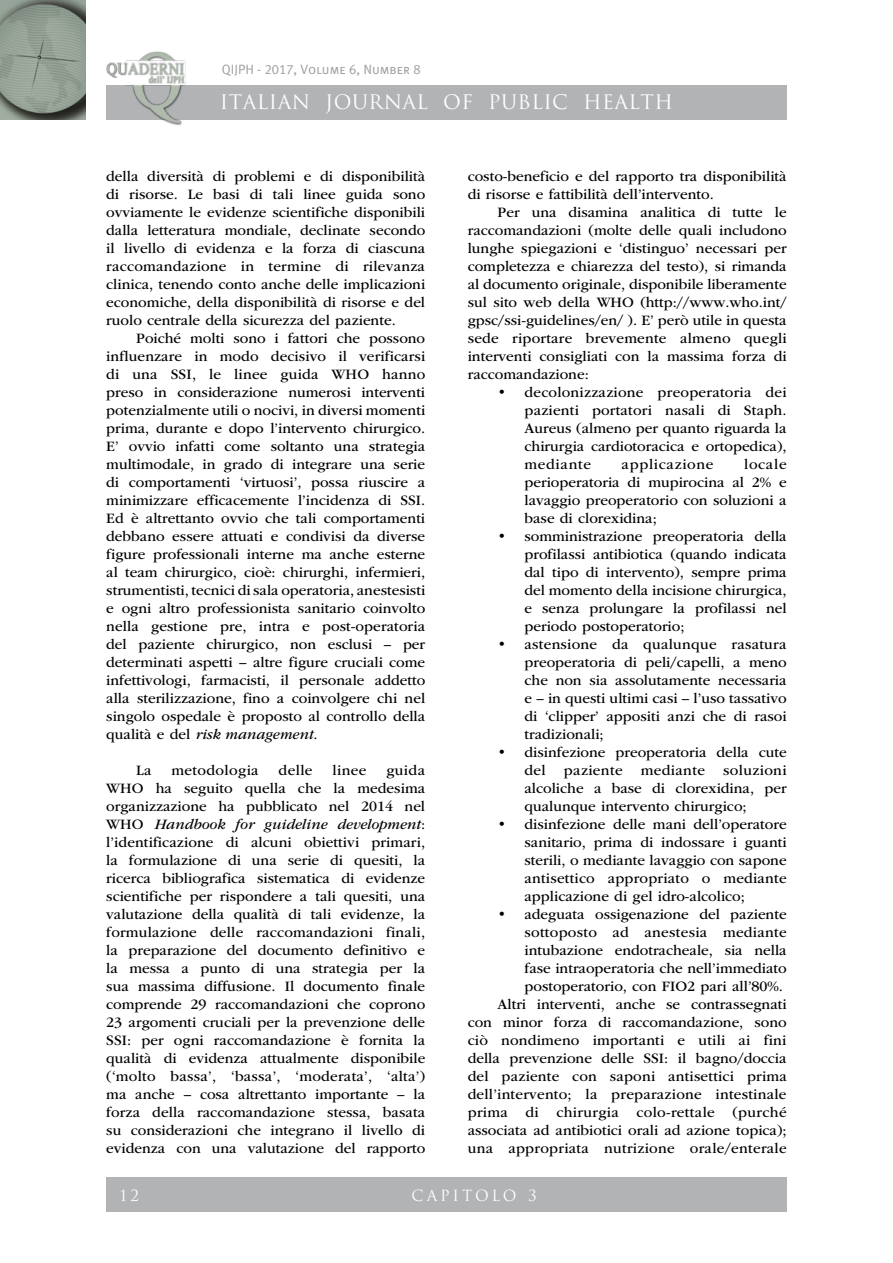
<style>
.page{position:relative;width:893px;height:1263px;background:#fff}
.page>*{position:absolute;margin:0;border:0;box-sizing:border-box;transform-origin:0 0}
.t1{font:19.5px "Trajan Pro";letter-spacing:.02em;color:#fff}
.t2{font:15px/18px "ITC Garamond Std";color:#000;text-align:justify}
.t3{font:15px "ITC Garamond Std";letter-spacing:.045em;color:#000}
.t4{font:15px "Trajan Pro";letter-spacing:.195em;color:#fff}
.t5{font:15px "ITC Garamond Std";letter-spacing:.025em;color:#000}
.t6{font:13.5px "Meta Plus Normal Caps";color:#9c9e9f}
.s1{font-style:italic}
</style>
<div class="page">
<img style="left:0;top:0;width:85px;height:119px">
<div style="left:106px;top:85px;width:681px;height:34px;background:#b1b3b4"></div>
<img style="left:106px;top:51px;width:80px;height:75px">
<div style="left:106px;top:1178px;width:56px;height:34px;background:#b1b3b4"></div>
<div style="left:162px;top:1178px;width:625px;height:34px;background:#b1b3b4"></div>
<p class="t6" style="left:222px;top:62px;width:201px">QIJPH - 2017, Volume 6, Number 8</p>
<h1 class="t1" style="left:220px;top:90px;width:455px">ITALIAN JOURNAL OF PUBLIC HEALTH</h1>
<p class="t2" style="left:106px;top:167px;width:320px">della diversità di problemi e di disponibilità di risorse. Le basi di tali linee guida sono ovviamente le evidenze scientifiche disponibili dalla letteratura mondiale, declinate secondo il livello di evidenza e la forza di ciascuna raccomandazione in termine di rilevanza clinica, tenendo conto anche delle implicazioni economiche, della disponibilità di risorse e del ruolo centrale della sicurezza del paziente.</p>
<p class="t2" style="left:106px;top:329px;width:320px;text-indent:30px">Poiché molti sono i fattori che possono influenzare in modo decisivo il verificarsi di una SSI, le linee guida WHO hanno preso in considerazione numerosi interventi potenzialmente utili o nocivi, in diversi momenti prima, durante e dopo l’intervento chirurgico.<br>E’ ovvio infatti come soltanto una strategia multimodale, in grado di integrare una serie di comportamenti ‘virtuosi’, possa riuscire a minimizzare efficacemente l’incidenza di SSI.<br>Ed è altrettanto ovvio che tali comportamenti debbano essere attuati e condivisi da diverse figure professionali interne ma anche esterne al team chirurgico, cioè: chirurghi, infermieri, strumentisti, tecnici di sala operatoria, anestesisti e ogni altro professionista sanitario coinvolto nella gestione pre, intra e post-operatoria del paziente chirurgico, non esclusi – per determinati aspetti – altre figure cruciali come infettivologi, farmacisti, il personale addetto alla sterilizzazione, fino a coinvolgere chi nel singolo ospedale è proposto al controllo della qualità e del <span class="s1">risk management</span>.</p>
<p class="t2" style="left:136px;top:761px;width:17px">La</p>
<p class="t5" style="left:171px;top:762px;width:89px">metodologia</p>
<p class="t2" style="left:279px;top:761px;width:35px">delle</p>
<p class="t2" style="left:332px;top:761px;width:36px">linee</p>
<p class="t2" style="left:106px;top:761px;width:321px;text-indent:280px">guida WHO ha seguito quella che la medesima organizzazione ha pubblicato nel 2014 nel WHO <span class="s1">Handbook for guideline development</span>: l’identificazione di alcuni obiettivi primari, la formulazione di una serie di quesiti, la ricerca bibliografica sistematica di evidenze scientifiche per rispondere a tali quesiti, una valutazione della qualità di tali evidenze, la formulazione delle raccomandazioni finali, la preparazione del documento definitivo e la messa a punto di una strategia per la sua massima diffusione. Il documento finale comprende 29 raccomandazioni che coprono 23 argomenti cruciali per la prevenzione delle SSI: per ogni raccomandazione è fornita la qualità di evidenza attualmente disponibile (‘molto bassa’, ‘bassa’, ‘moderata’, ‘alta’) ma anche – cosa altrettanto importante – la forza della raccomandazione stessa, basata su considerazioni che integrano il livello di evidenza con una valutazione del rapporto</p>
<p class="t2" style="left:468px;top:167px;width:320px">costo-beneficio e del rapporto tra disponibilità di risorse e fattibilità dell’intervento.</p>
<p class="t2" style="left:468px;top:203px;width:321px;text-indent:30px">Per una disamina analitica di tutte le raccomandazioni (molte delle quali includono lunghe spiegazioni e ‘distinguo’ necessari per completezza e chiarezza del testo), si rimanda al documento originale, disponibile liberamente sul sito web della WHO (http://www.who.int/ gpsc/ssi-guidelines/en/ ). E’ però utile in questa sede riportare brevemente almeno quegli interventi consigliati con la massima forza di raccomandazione:</p>
<p class="t2" style="left:524px;top:383px;width:264px;text-indent:-27px">• decolonizzazione preoperatoria dei pazienti portatori nasali di Staph.<br>Aureus (almeno per quanto riguarda la chirurgia cardiotoracica e ortopedica), mediante</p>
<p class="t2" style="left:524px;top:455px;width:264px;text-indent:220px">locale perioperatoria di mupirocina al 2% e lavaggio preoperatorio con soluzioni a base di clorexidina;</p>
<p class="t2" style="left:524px;top:527px;width:264px;text-indent:-27px">• somministrazione preoperatoria della profilassi antibiotica (quando indicata dal tipo di intervento), sempre prima del momento della incisione chirurgica, e senza prolungare la profilassi nel periodo postoperatorio;</p>
<p class="t2" style="left:524px;top:635px;width:264px;text-indent:-27px">• astensione da qualunque rasatura preoperatoria di peli/capelli, a meno che non sia assolutamente necessaria e – in questi ultimi casi – l’uso tassativo di ‘clipper’ appositi anzi che di rasoi tradizionali;</p>
<p class="t2" style="left:524px;top:743px;width:264px;text-indent:-27px">• disinfezione preoperatoria della cute del paziente mediante soluzioni alcoliche a base di clorexidina, per qualunque intervento chirurgico;</p>
<p class="t2" style="left:524px;top:815px;width:264px;text-indent:-27px">• disinfezione delle mani dell’operatore sanitario, prima di indossare i guanti sterili, o mediante lavaggio con sapone antisettico appropriato o mediante applicazione di gel idro-alcolico;</p>
<p class="t2" style="left:468px;top:905px;width:321px;text-align:right">• adeguata ossigenazione del paziente sottoposto ad anestesia mediante intubazione endotracheale, sia nella<br>fase intraoperatoria che nell’immediato postoperatorio, con FIO2 pari all’80%.<br>Altri interventi, anche se contrassegnati<br>con minor forza di raccomandazione, sono ciò nondimeno importanti e utili ai fini della prevenzione delle SSI: il bagno/doccia del paziente con saponi antisettici prima dell’intervento; la preparazione intestinale prima di chirurgia colo-rettale (purché associata ad antibiotici orali ad azione topica); una appropriata nutrizione orale/enterale</p>
<p class="t3" style="left:622px;top:456px;width:94px">applicazione</p>
<p class="t4" style="left:119px;top:1185px;width:22px">12</p>
<p class="t4" style="left:412px;top:1185px;width:126px">CAPITOLO 3</p>
</div>
